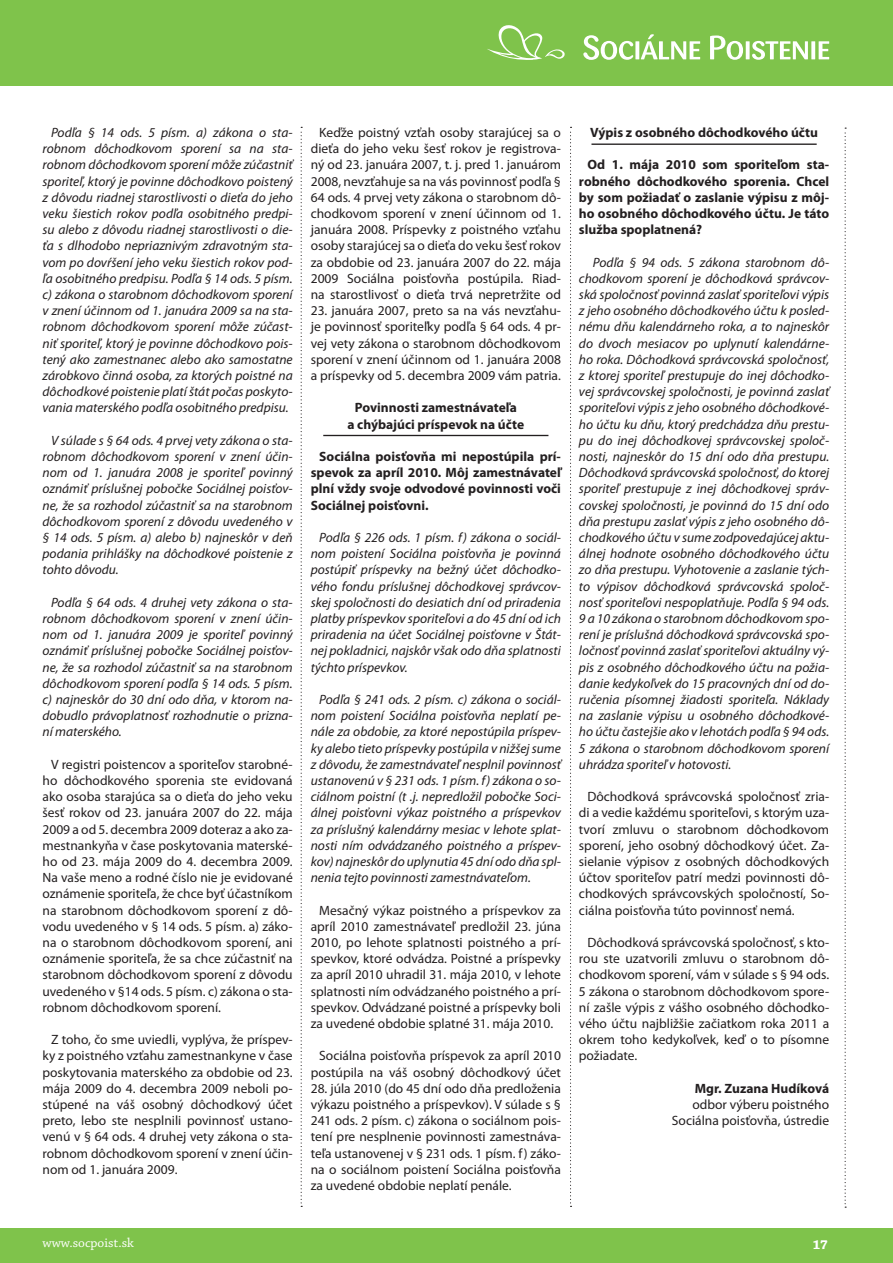
<style>
.page{position:relative;width:893px;height:1263px;background:#fff}
.page>*{position:absolute;margin:0;border:0;box-sizing:border-box;transform-origin:0 0}
.t1{font:italic 13.5px/16.2px "Myriad Pro";color:#231f20;text-align:justify}
.t2{font:13.5px/16.2px "Myriad Pro";color:#231f20;text-align:justify}
.t3{font:700 13.5px/16.2px "Myriad Pro";color:#231f20;text-align:justify}
.t4{font:13.5px "Chaparral Pro";color:#fff}
.t5{font:700 13.5px "Chaparral Pro";color:#fff}
</style>
<div class="page">
<div style="left:0;top:1229px;width:893px;height:34px;background:#7fc34b"></div>
<div style="left:0;top:0;width:893px;height:85px;background:#7fc34b"></div>
<svg style="left:583px;top:35px;width:50px;height:25px"></svg>
<svg style="left:635px;top:41px;width:4px;height:18px"></svg>
<svg style="left:641px;top:34px;width:59px;height:25px"></svg>
<svg style="left:710px;top:35px;width:33px;height:25px"></svg>
<svg style="left:746px;top:41px;width:4px;height:18px"></svg>
<svg style="left:752px;top:41px;width:56px;height:19px"></svg>
<svg style="left:811px;top:41px;width:4px;height:18px"></svg>
<svg style="left:819px;top:41px;width:10px;height:18px"></svg>
<svg style="left:487px;top:25px;width:78px;height:35px"></svg>
<svg style="left:845px;top:128px;width:1px;height:1080px"></svg>
<svg style="left:570px;top:127px;width:1px;height:1080px"></svg>
<svg style="left:301px;top:127px;width:1px;height:1080px"></svg>
<hr style="left:323px;top:435px;width:225px;height:1px;background:#231f20">
<hr style="left:591px;top:144px;width:226px;height:1px;background:#231f20">
<p class="t1" style="left:43px;top:125px;width:252px;text-indent:9px">Podľa § 14 ods. 5 písm. a) zákona o sta&shy;robnom dôchodkovom sporení sa na sta&shy;robnom dôchodkovom sporení môže zúčastniť sporiteľ, ktorý je povinne dôchodkovo poistený z dôvodu riadnej starostlivosti o dieťa do jeho veku šiestich rokov podľa osobitného predpi&shy;su alebo z dôvodu riadnej starostlivosti o die&shy;ťa s dlhodobo nepriaznivým zdravotným sta&shy;vom po dovŕšení jeho veku šiestich rokov pod&shy;ľa osobitného predpisu. Podľa § 14 ods. 5 písm. c) zákona o starobnom dôchodkovom sporení v znení účinnom od 1. januára 2009 sa na sta&shy;robnom dôchodkovom sporení môže zúčast&shy;niť sporiteľ, ktorý je povinne dôchodkovo pois&shy;tený ako zamestnanec alebo ako samostatne zárobkovo činná osoba, za ktorých poistné na dôchodkové poistenie platí štát počas poskyto&shy;vania materského podľa osobitného predpisu.</p>
<p class="t1" style="left:43px;top:433px;width:252px;text-indent:9px">V súlade s § 64 ods. 4 prvej vety zákona o sta&shy;robnom dôchodkovom sporení v znení účin&shy;nom od 1. januára 2008 je sporiteľ povinný oznámiť príslušnej pobočke Sociálnej poisťov&shy;ne, že sa rozhodol zúčastniť sa na starobnom dôchodkovom sporení z dôvodu uvedeného v § 14 ods. 5 písm. a) alebo b) najneskôr v deň podania prihlášky na dôchodkové poistenie z tohto dôvodu.</p>
<p class="t1" style="left:43px;top:595px;width:252px;text-indent:9px">Podľa § 64 ods. 4 druhej vety zákona o sta&shy;robnom dôchodkovom sporení v znení účin&shy;nom od 1. januára 2009 je sporiteľ povinný oznámiť príslušnej pobočke Sociálnej poisťov&shy;ne, že sa rozhodol zúčastniť sa na starobnom dôchodkovom sporení podľa § 14 ods. 5 písm. c) najneskôr do 30 dní odo dňa, v ktorom na&shy;dobudlo právoplatnosť rozhodnutie o prizna&shy;ní materského.</p>
<p class="t2" style="left:43px;top:757px;width:252px;text-indent:9px">V registri poistencov a sporiteľov starobné&shy;ho dôchodkového sporenia ste evidovaná ako osoba starajúca sa o dieťa do jeho veku šesť rokov od 23. januára 2007 do 22. mája 2009 a od 5. decembra 2009 doteraz a ako za&shy;mestnankyňa v čase poskytovania materské&shy;ho od 23. mája 2009 do 4. decembra 2009.<br>Na vaše meno a rodné číslo nie je evidované oznámenie sporiteľa, že chce byť účastníkom na starobnom dôchodkovom sporení z dô&shy;vodu uvedeného v § 14 ods. 5 písm. a) záko&shy;na o starobnom dôchodkovom sporení, ani oznámenie sporiteľa, že sa chce zúčastniť na starobnom dôchodkovom sporení z dôvodu uvedeného v §14 ods. 5 písm. c) zákona o sta&shy;robnom dôchodkovom sporení.</p>
<p class="t2" style="left:43px;top:1033px;width:252px;text-indent:9px">Z toho, čo sme uviedli, vyplýva, že príspev&shy;ky z poistného vzťahu zamestnankyne v čase poskytovania materského za obdobie od 23. mája 2009 do 4. decembra 2009 neboli po&shy;stúpené na váš osobný dôchodkový účet preto, lebo ste nesplnili povinnosť ustano&shy;venú v § 64 ods. 4 druhej vety zákona o sta&shy;robnom dôchodkovom sporení v znení účin&shy;nom od 1. januára 2009.</p>
<p class="t2" style="left:311px;top:125px;width:252px;text-indent:9px">Keďže poistný vzťah osoby starajúcej sa o dieťa do jeho veku šesť rokov je registrova&shy;ný od 23. januára 2007, t. j. pred 1. januárom 2008, nevzťahuje sa na vás povinnosť podľa § 64 ods. 4 prvej vety zákona o starobnom dô&shy;chodkovom sporení v znení účinnom od 1. januára 2008. Príspevky z poistného vzťahu osoby starajúcej sa o dieťa do veku šesť rokov za obdobie od 23. januára 2007 do 22. mája 2009 Sociálna poisťovňa postúpila. Riad&shy;na starostlivosť o dieťa trvá nepretržite od</p>
<p class="t2" style="left:311px;top:304px;width:252px">23. januára 2007, preto sa na vás nevzťahu&shy;je povinnosť sporiteľky podľa § 64 ods. 4 pr&shy;vej vety zákona o starobnom dôchodkovom sporení v znení účinnom od 1. januára 2008 a príspevky od 5. decembra 2009 vám patria.</p>
<p class="t3" style="left:347px;top:401px;width:178px;text-align:center">Povinnosti zamestnávateľa<br>a chýbajúci príspevok na účte</p>
<p class="t3" style="left:311px;top:449px;width:252px;text-indent:9px">Sociálna poisťovňa mi nepostúpila prí&shy;spevok za apríl 2010. Môj zamestnávateľ plní vždy svoje odvodové povinnosti voči Sociálnej poisťovni.</p>
<p class="t1" style="left:311px;top:530px;width:252px;text-indent:9px">Podľa § 226 ods. 1 písm. f) zákona o sociál&shy;nom poistení Sociálna poisťovňa je povinná postúpiť príspevky na bežný účet dôchodko&shy;vého fondu príslušnej dôchodkovej správcov&shy;skej spoločnosti do desiatich dní od priradenia platby príspevkov sporiteľovi a do 45 dní od ich priradenia na účet Sociálnej poisťovne v Štát&shy;nej pokladnici, najskôr však odo dňa splatnosti týchto príspevkov.</p>
<p class="t1" style="left:311px;top:692px;width:252px;text-indent:9px">Podľa § 241 ods. 2 písm. c) zákona o sociál&shy;nom poistení Sociálna poisťovňa neplatí pe&shy;nále za obdobie, za ktoré nepostúpila príspev&shy;ky alebo tieto príspevky postúpila v nižšej sume z dôvodu, že zamestnávateľ nesplnil povinnosť ustanovenú v § 231 ods. 1 písm. f) zákona o so&shy;ciálnom poistní (t .j. nepredložil pobočke Soci&shy;álnej poisťovni výkaz poistného a príspevkov za príslušný kalendárny mesiac v lehote splat&shy;nosti ním odvádzaného poistného a príspev&shy;kov) najneskôr do uplynutia 45 dní odo dňa spl&shy;nenia tejto povinnosti zamestnávateľom.</p>
<p class="t2" style="left:311px;top:903px;width:252px;text-indent:9px">Mesačný výkaz poistného a príspevkov za apríl 2010 zamestnávateľ predložil 23. júna 2010, po lehote splatnosti poistného a prí&shy;spevkov, ktoré odvádza. Poistné a príspevky za apríl 2010 uhradil 31. mája 2010, v lehote splatnosti ním odvádzaného poistného a prí&shy;spevkov. Odvádzané poistné a príspevky boli za uvedené obdobie splatné 31. mája 2010.</p>
<p class="t2" style="left:311px;top:1049px;width:252px;text-align:right">Sociálna poisťovňa príspevok za apríl 2010 postúpila na váš osobný dôchodkový účet</p>
<p class="t2" style="left:311px;top:1081px;width:252px">28. júla 2010 (do 45 dní odo dňa predloženia výkazu poistného a príspevkov). V súlade s § 241 ods. 2 písm. c) zákona o sociálnom pois&shy;tení pre nesplnenie povinnosti zamestnáva&shy;teľa ustanovenej v § 231 ods. 1 písm. f) záko&shy;na o sociálnom poistení Sociálna poisťovňa za uvedené obdobie neplatí penále.</p>
<p class="t3" style="left:590px;top:125px;width:229px">Výpis z osobného dôchodkového účtu</p>
<p class="t3" style="left:579px;top:158px;width:252px;text-indent:9px">Od 1. mája 2010 som sporiteľom sta&shy;robného dôchodkového sporenia. Chcel by som požiadať o zaslanie výpisu z môj&shy;ho osobného dôchodkového účtu. Je táto služba spoplatnená?</p>
<p class="t1" style="left:579px;top:255px;width:252px;text-indent:14px">Podľa § 94 ods. 5 zákona starobnom dô&shy;chodkovom sporení je dôchodková správcov&shy;ská spoločnosť povinná zaslať sporiteľovi výpis z jeho osobného dôchodkového účtu k posled&shy;nému dňu kalendárneho roka, a to najneskôr do dvoch mesiacov po uplynutí kalendárne&shy;ho roka. Dôchodková správcovská spoločnosť, z ktorej sporiteľ prestupuje do inej dôchodko&shy;vej správcovskej spoločnosti, je povinná zaslať sporiteľovi výpis z jeho osobného dôchodkové&shy;ho účtu ku dňu, ktorý predchádza dňu prestu&shy;pu do inej dôchodkovej správcovskej spoloč&shy;nosti, najneskôr do 15 dní odo dňa prestupu.<br>Dôchodková správcovská spoločnosť, do ktorej sporiteľ prestupuje z inej dôchodkovej správ&shy;covskej spoločnosti, je povinná do 15 dní odo dňa prestupu zaslať výpis z jeho osobného dô&shy;chodkového účtu v sume zodpovedajúcej aktu&shy;álnej hodnote osobného dôchodkového účtu zo dňa prestupu. Vyhotovenie a zaslanie tých&shy;to výpisov dôchodková správcovská spoloč&shy;nosť sporiteľovi nespoplatňuje. Podľa § 94 ods.<br>9 a 10 zákona o starobnom dôchodkovom spo&shy;rení je príslušná dôchodková správcovská spo&shy;ločnosť povinná zaslať sporiteľovi aktuálny vý&shy;pis z osobného dôchodkového účtu na požia&shy;danie kedykoľvek do 15 pracovných dní od do&shy;ručenia písomnej žiadosti sporiteľa. Náklady na zaslanie výpisu u osobného dôchodkové&shy;ho účtu častejšie ako v lehotách podľa § 94 ods.<br>5 zákona o starobnom dôchodkovom sporení uhrádza sporiteľ v hotovosti.</p>
<p class="t2" style="left:579px;top:790px;width:252px;text-indent:9px">Dôchodková správcovská spoločnosť zria&shy;di a vedie každému sporiteľovi, s ktorým uza&shy;tvorí zmluvu o starobnom dôchodkovom sporení, jeho osobný dôchodkový účet. Za&shy;sielanie výpisov z osobných dôchodkových účtov sporiteľov patrí medzi povinnosti dô&shy;chodkových správcovských spoločností, So&shy;ciálna poisťovňa túto povinnosť nemá.</p>
<p class="t2" style="left:579px;top:935px;width:252px;text-indent:9px">Dôchodková správcovská spoločnosť, s kto&shy;rou ste uzatvorili zmluvu o starobnom dô&shy;chodkovom sporení, vám v súlade s § 94 ods.<br>5 zákona o starobnom dôchodkovom spore&shy;ní zašle výpis z vášho osobného dôchodko&shy;vého účtu najbližšie začiatkom roka 2011 a okrem toho kedykoľvek, keď o to písomne požiadate.</p>
<p class="t3" style="left:695px;top:1081px;width:136px">Mgr. Zuzana Hudíková</p>
<p class="t2" style="left:672px;top:1097px;width:159px;text-align:right">odbor výberu poistného<br>Sociálna poisťovňa, ústredie</p>
<p class="t4" style="left:43px;top:1237px;width:93px">www.socpoist.sk</p>
<p class="t5" style="left:813px;top:1239px;width:17px">17</p>
</div>
